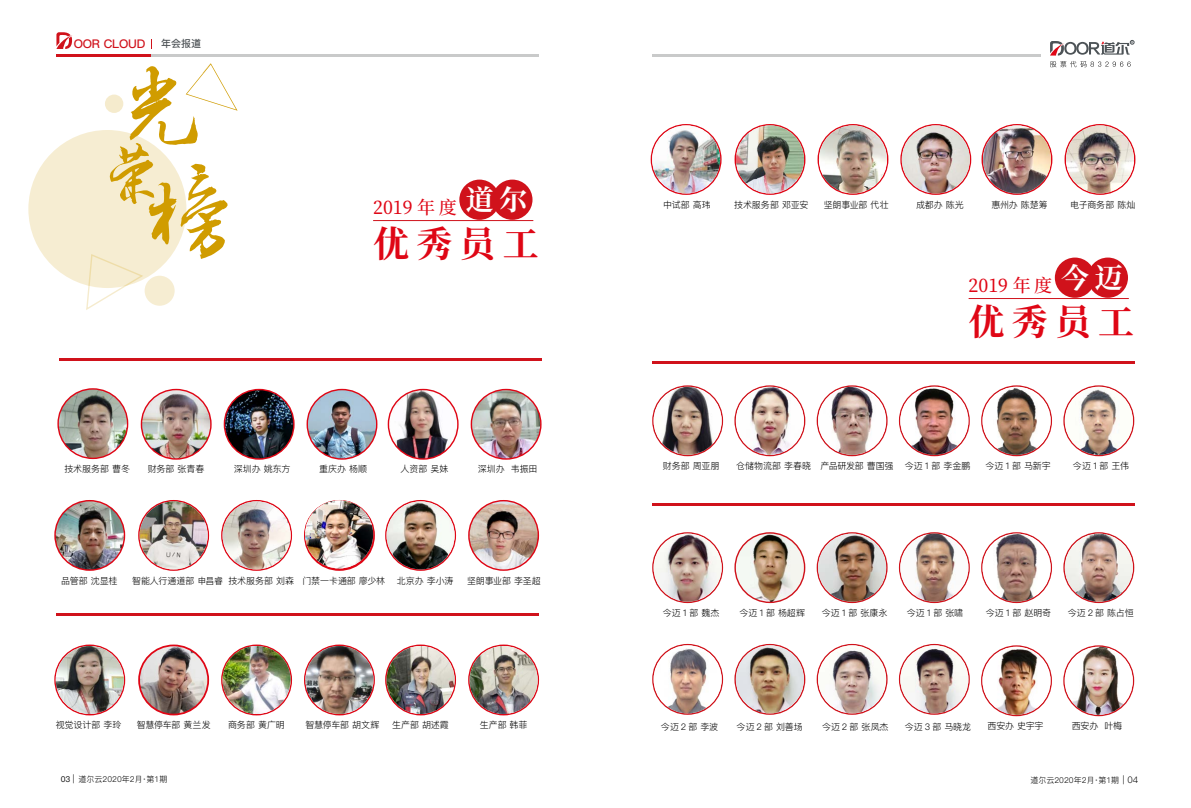
<style>
.page{position:relative;width:1191px;height:808px;background:#fff}
.page>*{position:absolute;margin:0;border:0;box-sizing:border-box;transform-origin:0 0}
.t1{font:700 36px "Source Han Serif CN";letter-spacing:.2em;color:#df0615}
.t2{font:700 28px "Source Han Serif CN";color:#fff}
.t3{font:500 18px "Source Han Serif CN";color:#df0615}
.t4{font:12px "Ping Fang SC Bold";letter-spacing:-.02em;color:#d0121b}
.t5{font:10px "Ping Fang SC Bold";color:#4e5357}
.t6{font:9px "Ping Fang SC Regular";color:#000}
.t7{font:9px "Ping Fang SC Regular";letter-spacing:-.025em;color:#000}
.t8{font:9px "Ping Fang SC Regular";letter-spacing:.09em;color:#000}
.t9{font:9px "Ping Fang SC Regular";letter-spacing:-.02em;color:#000}
.t10{font:9px "Ping Fang SC Regular";letter-spacing:.095em;color:#000}
.t11{font:8px "Ping Fang SC Regular";color:#000}
.s1{font-family:"Ping Fang SC Medium"}
.s2{font-size:9px}
</style>
<div class="page">
<svg style="left:56px;top:32px;width:16px;height:17px"></svg>
<hr style="left:56px;top:54px;width:95px;height:3px;background:#d0121b">
<hr style="left:151px;top:54px;width:388px;height:3px;background:#c9caca">
<hr style="left:652px;top:54px;width:388px;height:3px;background:#c9caca">
<svg style="left:1050px;top:40px;width:84px;height:27px"></svg>
<svg style="left:734px;top:124px;width:71px;height:71px"></svg>
<svg style="left:385px;top:500px;width:71px;height:71px"></svg>
<svg style="left:385px;top:644px;width:71px;height:71px"></svg>
<svg style="left:981px;top:124px;width:71px;height:71px"></svg>
<svg style="left:817px;top:124px;width:71px;height:71px"></svg>
<svg style="left:468px;top:500px;width:71px;height:71px"></svg>
<svg style="left:468px;top:644px;width:71px;height:71px"></svg>
<svg style="left:1064px;top:124px;width:71px;height:71px"></svg>
<svg style="left:304px;top:500px;width:71px;height:71px"></svg>
<svg style="left:900px;top:124px;width:71px;height:71px"></svg>
<img style="left:736px;top:125px;width:68px;height:68px;border-radius:34px">
<img style="left:386px;top:501px;width:68px;height:68px;border-radius:34px">
<img style="left:386px;top:646px;width:68px;height:68px;border-radius:34px">
<img style="left:983px;top:125px;width:68px;height:68px;border-radius:34px">
<img style="left:819px;top:125px;width:68px;height:68px;border-radius:34px">
<svg style="left:471px;top:389px;width:70px;height:71px"></svg>
<img style="left:472px;top:390px;width:68px;height:68px;border-radius:34px">
<img style="left:469px;top:646px;width:68px;height:68px;border-radius:34px">
<img style="left:1066px;top:125px;width:68px;height:68px;border-radius:34px">
<svg style="left:141px;top:389px;width:71px;height:71px"></svg>
<svg style="left:57px;top:388px;width:71px;height:71px"></svg>
<svg style="left:224px;top:389px;width:71px;height:71px"></svg>
<svg style="left:306px;top:389px;width:71px;height:71px"></svg>
<img style="left:142px;top:390px;width:68px;height:68px;border-radius:34px">
<img style="left:59px;top:390px;width:68px;height:68px;border-radius:34px">
<img style="left:225px;top:390px;width:68px;height:68px;border-radius:34px">
<svg style="left:388px;top:389px;width:70px;height:71px"></svg>
<img style="left:389px;top:390px;width:68px;height:68px;border-radius:34px">
<img style="left:308px;top:390px;width:68px;height:68px;border-radius:34px">
<img style="left:305px;top:500px;width:68px;height:68px;border-radius:34px">
<svg style="left:221px;top:644px;width:71px;height:71px"></svg>
<svg style="left:304px;top:644px;width:71px;height:71px"></svg>
<img style="left:223px;top:646px;width:68px;height:68px;border-radius:34px">
<img style="left:305px;top:646px;width:68px;height:68px;border-radius:34px">
<img style="left:901px;top:125px;width:68px;height:68px;border-radius:34px">
<svg style="left:138px;top:500px;width:71px;height:71px"></svg>
<svg style="left:221px;top:500px;width:71px;height:71px"></svg>
<svg style="left:54px;top:500px;width:71px;height:71px"></svg>
<img style="left:140px;top:501px;width:68px;height:68px;border-radius:34px">
<img style="left:223px;top:501px;width:68px;height:68px;border-radius:34px">
<img style="left:56px;top:501px;width:68px;height:68px;border-radius:34px">
<svg style="left:650px;top:124px;width:71px;height:71px"></svg>
<img style="left:652px;top:125px;width:68px;height:68px;border-radius:34px">
<img style="left:469px;top:501px;width:68px;height:68px;border-radius:34px">
<svg style="left:138px;top:644px;width:71px;height:71px"></svg>
<svg style="left:54px;top:644px;width:71px;height:71px"></svg>
<img style="left:56px;top:646px;width:68px;height:68px;border-radius:34px">
<img style="left:140px;top:646px;width:67px;height:68px;border-radius:34px">
<svg style="left:652px;top:385px;width:71px;height:71px"></svg>
<svg style="left:734px;top:385px;width:71px;height:71px"></svg>
<svg style="left:816px;top:385px;width:71px;height:71px"></svg>
<img style="left:653px;top:387px;width:68px;height:68px;border-radius:34px">
<img style="left:736px;top:387px;width:68px;height:68px;border-radius:34px">
<img style="left:818px;top:387px;width:68px;height:68px;border-radius:34px">
<svg style="left:899px;top:385px;width:70px;height:71px"></svg>
<svg style="left:981px;top:385px;width:71px;height:71px"></svg>
<svg style="left:1063px;top:385px;width:71px;height:71px"></svg>
<img style="left:900px;top:387px;width:68px;height:68px;border-radius:34px">
<img style="left:982px;top:387px;width:68px;height:68px;border-radius:34px">
<img style="left:1064px;top:387px;width:68px;height:68px;border-radius:34px">
<div style="left:28px;top:130px;width:158px;height:158px;background:#f6edd2;border-radius:50%"></div>
<div style="left:459px;top:180px;width:40px;height:40px;background:#d0121b;border-radius:50%"></div>
<div style="left:492px;top:180px;width:40px;height:40px;background:#d0121b;border-radius:50%"></div>
<hr style="left:373px;top:220px;width:160px;height:1px;background:#d0121b">
<div style="left:1054px;top:258px;width:41px;height:40px;background:#d0121b;border-radius:50%"></div>
<div style="left:1087px;top:258px;width:41px;height:40px;background:#d0121b;border-radius:50%"></div>
<hr style="left:968px;top:298px;width:160px;height:1px;background:#d0121b">
<svg style="left:86px;top:63px;width:152px;height:247px"></svg>
<svg style="left:652px;top:532px;width:71px;height:71px"></svg>
<svg style="left:899px;top:532px;width:70px;height:71px"></svg>
<svg style="left:734px;top:532px;width:71px;height:71px"></svg>
<svg style="left:816px;top:532px;width:71px;height:71px"></svg>
<img style="left:653px;top:534px;width:68px;height:68px;border-radius:34px">
<img style="left:900px;top:534px;width:68px;height:68px;border-radius:34px">
<img style="left:736px;top:534px;width:68px;height:68px;border-radius:34px">
<img style="left:818px;top:534px;width:68px;height:68px;border-radius:34px">
<svg style="left:981px;top:532px;width:71px;height:71px"></svg>
<img style="left:982px;top:534px;width:68px;height:68px;border-radius:34px">
<svg style="left:1063px;top:532px;width:71px;height:71px"></svg>
<img style="left:1064px;top:534px;width:68px;height:68px;border-radius:34px">
<svg style="left:652px;top:644px;width:71px;height:71px"></svg>
<svg style="left:734px;top:644px;width:71px;height:71px"></svg>
<img style="left:653px;top:645px;width:68px;height:68px;border-radius:34px">
<img style="left:736px;top:645px;width:68px;height:68px;border-radius:34px">
<svg style="left:899px;top:644px;width:70px;height:71px"></svg>
<svg style="left:816px;top:644px;width:71px;height:71px"></svg>
<img style="left:900px;top:645px;width:68px;height:68px;border-radius:34px">
<img style="left:818px;top:645px;width:68px;height:68px;border-radius:34px">
<hr style="left:652px;top:503px;width:482px;height:3px;background:#d0121b">
<hr style="left:57px;top:613px;width:482px;height:3px;background:#d0121b">
<hr style="left:652px;top:361px;width:482px;height:3px;background:#d0121b">
<hr style="left:59px;top:358px;width:482px;height:3px;background:#d0121b">
<svg style="left:981px;top:645px;width:71px;height:71px"></svg>
<svg style="left:1063px;top:645px;width:71px;height:71px"></svg>
<img style="left:982px;top:647px;width:68px;height:68px;border-radius:34px">
<img style="left:1064px;top:647px;width:68px;height:68px;border-radius:34px">
<h3 class="t4" style="left:74px;top:37px;width:73px">OOR CLOUD</h3>
<p class="t5" style="left:161px;top:38px;width:41px">年会报道</p>
<h2 class="t2" style="left:466px;top:186px;width:63px">道尔</h2>
<h3 class="t3" style="left:373px;top:198px;width:85px">2019 年度</h3>
<h1 class="t1" style="left:373px;top:226px;width:167px">优秀员工</h1>
<p class="t6" style="left:64px;top:463px;width:67px">技术服务部曹冬</p>
<p class="t6" style="left:148px;top:464px;width:58px">财务部张青春</p>
<p class="t6" style="left:234px;top:464px;width:58px">深圳办姚东方</p>
<p class="t6" style="left:319px;top:464px;width:49px">重庆办杨顺</p>
<p class="t6" style="left:400px;top:464px;width:49px">人资部吴妹</p>
<p class="t6" style="left:478px;top:464px;width:61px">深圳办 韦振田</p>
<p class="t6" style="left:61px;top:575px;width:58px">品管部沈显桂</p>
<p class="t6" style="left:132px;top:575px;width:163px">智能人行通道部申昌睿技术服务部刘森</p>
<p class="t7" style="left:302px;top:575px;width:84px">门禁一卡通部廖少林</p>
<p class="t6" style="left:397px;top:575px;width:58px">北京办李小涛</p>
<p class="t9" style="left:467px;top:575px;width:75px">坚朗事业部李圣超</p>
<p class="t6" style="left:56px;top:719px;width:67px">视觉设计部李玲</p>
<p class="t7" style="left:137px;top:719px;width:75px">智慧停车部黄兰发</p>
<p class="t6" style="left:228px;top:719px;width:58px">商务部黄广明</p>
<p class="t7" style="left:305px;top:719px;width:75px">智慧停车部胡文辉</p>
<p class="t6" style="left:392px;top:719px;width:58px">生产部胡述霞</p>
<p class="t6" style="left:480px;top:719px;width:49px">生产部韩菲</p>
<p class="t6" style="left:663px;top:199px;width:49px">中试部高玮</p>
<p class="t6" style="left:734px;top:199px;width:76px">技术服务部邓亚安</p>
<p class="t9" style="left:823px;top:199px;width:66px">坚朗事业部代壮</p>
<p class="t6" style="left:916px;top:199px;width:49px">成都办陈光</p>
<p class="t6" style="left:991px;top:199px;width:58px">惠州办陈楚筹</p>
<p class="t6" style="left:1070px;top:199px;width:67px">电子商务部陈灿</p>
<h2 class="t2" style="left:1061px;top:264px;width:63px">今迈</h2>
<h3 class="t3" style="left:968px;top:276px;width:85px">2019 年度</h3>
<h1 class="t1" style="left:968px;top:304px;width:167px">优秀员工</h1>
<p class="t6" style="left:663px;top:460px;width:58px">财务部周亚朋</p>
<p class="t6" style="left:736px;top:460px;width:159px">仓储物流部李春晓 产品研发部曹国强</p>
<p class="t8" style="left:905px;top:460px;width:67px">今迈1部李金鹏</p>
<p class="t8" style="left:985px;top:460px;width:67px">今迈1部马新宇</p>
<p class="t6" style="left:1073px;top:460px;width:58px">今迈1部王伟</p>
<p class="t6" style="left:663px;top:607px;width:58px">今迈1部魏杰</p>
<p class="t10" style="left:739px;top:607px;width:67px">今迈1部杨超辉</p>
<p class="t10" style="left:821px;top:607px;width:67px">今迈1部张康永</p>
<p class="t6" style="left:906px;top:607px;width:58px">今迈1部张啸</p>
<p class="t8" style="left:985px;top:607px;width:67px">今迈1部赵明奇</p>
<p class="t6" style="left:1067px;top:607px;width:67px">今迈2 部陈占恒</p>
<p class="t6" style="left:661px;top:722px;width:59px">今迈2部李波</p>
<p class="t6" style="left:736px;top:722px;width:68px">今迈2 部刘善场</p>
<p class="t6" style="left:822px;top:722px;width:68px">今迈2 部张凤杰</p>
<p class="t6" style="left:905px;top:722px;width:68px">今迈3 部马晓龙</p>
<p class="t6" style="left:987px;top:720px;width:58px">西安办史宇宇</p>
<p class="t6" style="left:1071px;top:720px;width:52px">西安办 叶梅</p>
<p class="t11" style="left:61px;top:775px;width:108px"><span class="s1">03</span> <span class="s2">|</span> 道尔云2020年2月·第1期</p>
<p class="t11" style="left:1030px;top:775px;width:109px">道尔云2020年2月·第1期 <span class="s2">| 04</span></p>
</div>
